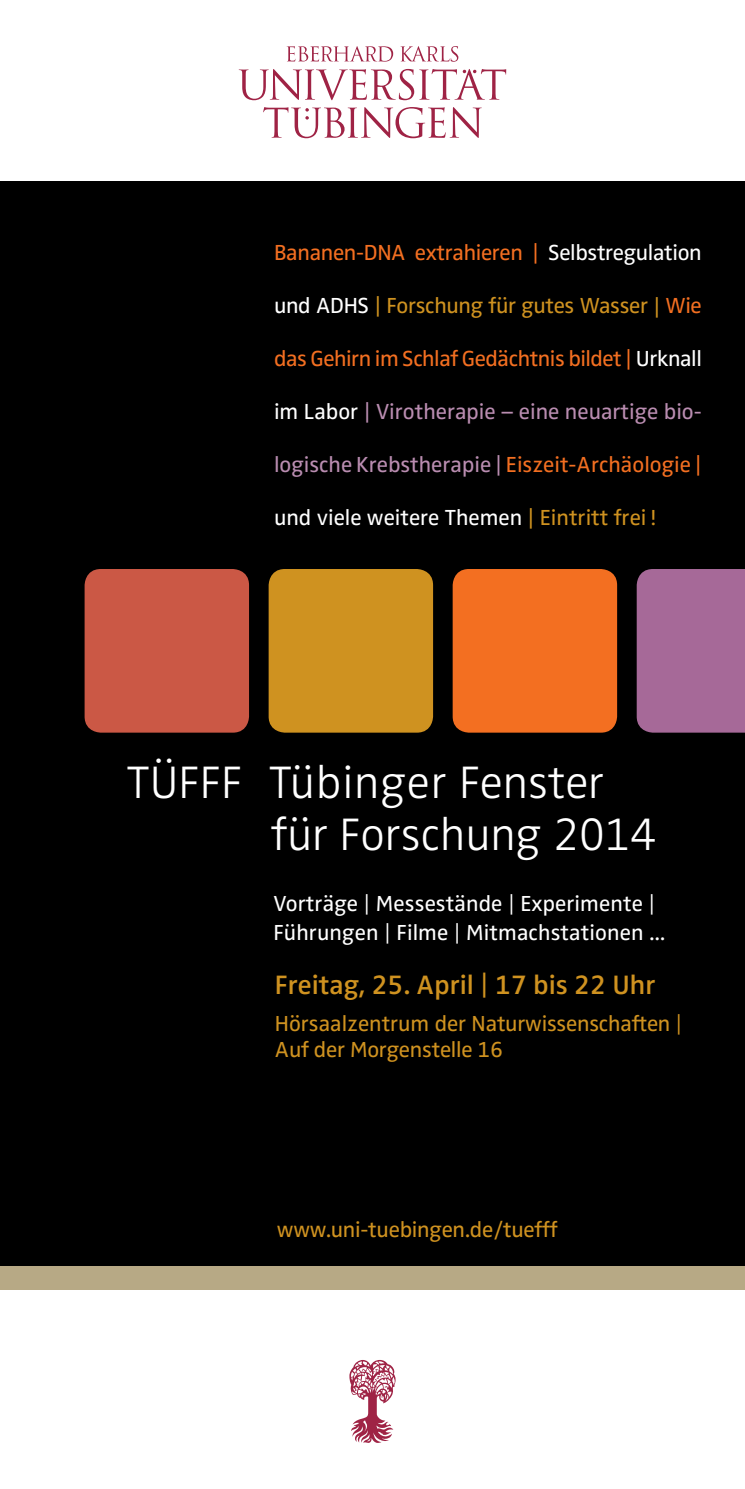
<style>
.page{position:relative;width:745px;height:1489px;background:#fff}
.page>*{position:absolute;margin:0;border:0;box-sizing:border-box;transform-origin:0 0}
.t1{font:300 47px/52.5px "Zwo OT";color:#fff}
.t2{font:600 27.5px "Zwo OT";color:#cf9220}
.t3{font:22.5px/26.2px "Zwo OT";letter-spacing:-.01em;color:#cf9220}
.t4{font:22.5px/28.5px "Zwo OT";letter-spacing:.005em;color:#fff}
.t5{font:22.5px "Zwo OT";letter-spacing:-.015em;color:#f36f21}
.t6{font:22.5px "Zwo OT";color:#ba8db1}
.s1{color:#fff}
.s2{color:#f36f21}
.s3{color:#cf9220}
.s4{font-weight:300}
.s5{font-weight:400}
</style>
<div class="page">
<svg style="left:349px;top:1360px;width:46px;height:82px"></svg>
<svg style="left:238px;top:46px;width:268px;height:92px"></svg>
<div style="left:0;top:181px;width:744px;height:1093px;background:#000"></div>
<div style="left:0;top:1266px;width:744px;height:23px;background:#b7a985"></div>
<div style="left:452px;top:569px;width:164px;height:163px;background:#f36f21;border-radius:16px"></div>
<div style="left:636px;top:569px;width:108px;height:163px;background:#a66998"></div>
<div style="left:268px;top:569px;width:165px;height:163px;background:#cf9220;border-radius:16px"></div>
<div style="left:84px;top:569px;width:165px;height:163px;background:#cb5845;border-radius:16px"></div>
<p class="t5" style="left:274px;top:240px;width:429px">Bananen-DNA extrahieren | <span class="s1">Selbstregulation</span></p>
<p class="t3" style="left:274px;top:293px;width:429px"><span class="s1">und ADHS</span> | Forschung für gutes Wasser | <span class="s2">Wie</span></p>
<p class="t5" style="left:274px;top:346px;width:429px">das Gehirn im Schlaf Gedächtnis bildet | <span class="s1">Urknall</span></p>
<p class="t6" style="left:274px;top:399px;width:429px"><span class="s1">im Labor</span> | Virotherapie – eine neuartige bio-</p>
<p class="t6" style="left:274px;top:452px;width:429px">logische Krebstherapie | <span class="s2">Eiszeit-Archäologie |</span></p>
<p class="t4" style="left:274px;top:504px;width:383px">und viele weitere Themen <span class="s3">| Eintritt frei !</span></p>
<h1 class="t1" style="left:126px;top:757px;width:117px">TÜFFF</h1>
<h1 class="t1" style="left:269px;top:757px;width:389px">Tübinger Fenster für Forschung 2014</h1>
<p class="t4" style="left:273px;top:890px;width:393px">Vorträge <span class="s4">|</span> Messestände <span class="s4">|</span> Experimente <span class="s4">|<br></span>Führungen <span class="s4">|</span> Filme <span class="s4">|</span> Mitmachstationen ...</p>
<p class="t2" style="left:274px;top:968px;width:382px">Freitag, 25. April <span class="s5">|</span> 17 bis 22 Uhr</p>
<p class="t3" style="left:274px;top:1010px;width:408px">Hörsaalzentrum der Naturwissenschaften <span class="s4">|<br></span>Auf der Morgenstelle 16</p>
<p class="t3" style="left:277px;top:1216px;width:282px">www.uni-tuebingen.de/tuefff</p>
</div>
